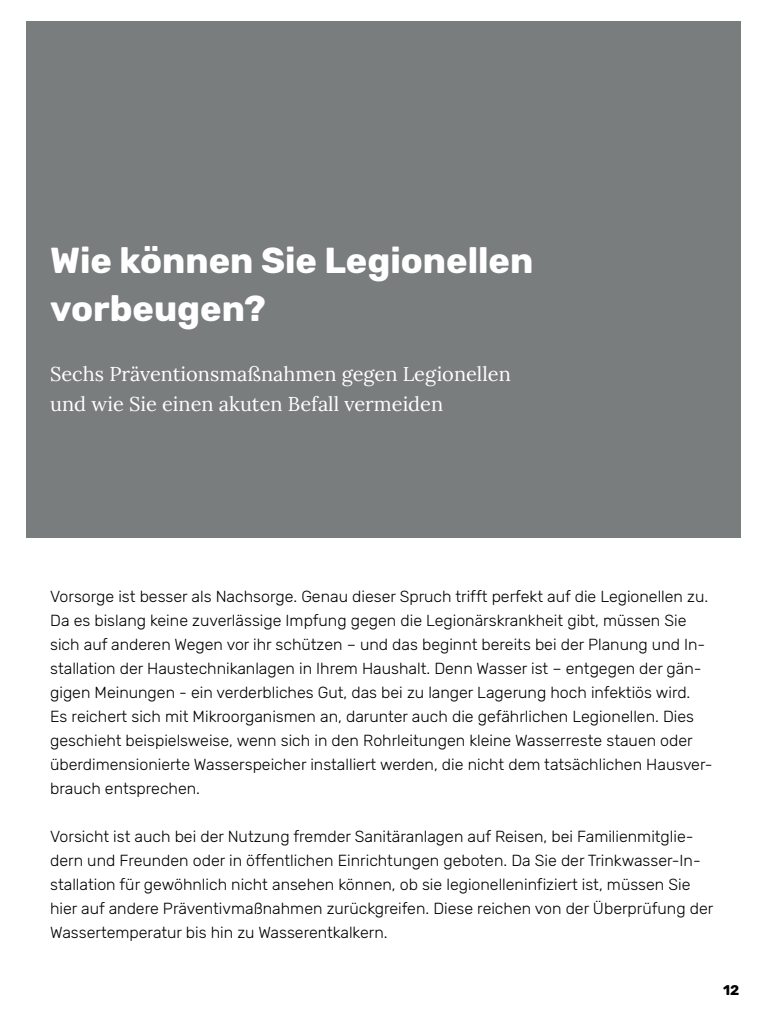
<style>
.page{position:relative;width:768px;height:1024px;background:#fff}
.page>*{position:absolute;margin:0;border:0;box-sizing:border-box;transform-origin:0 0}
.t1{font:700 36px/48px "Rubik";color:#fff}
.t2{font:20px/30px "Lora";color:#fff}
.t3{font:300 16px/24px "Rubik";color:#000001}
.t4{font:700 14px "Rubik";color:#000001}
</style>
<div class="page">
<div style="left:26px;top:21px;width:715px;height:517px;background:#7a7d7e"></div>
<h1 class="t1" style="left:50px;top:237px;width:485px">Wie können Sie Legionellen vorbeugen?</h1>
<p class="t2" style="left:50px;top:357px;width:462px">Sechs Präventionsmaßnahmen gegen Legionellen und wie Sie einen akuten Befall vermeiden</p>
<p class="t3" style="left:50px;top:585px;width:664px">Vorsorge ist besser als Nachsorge. Genau dieser Spruch trifft perfekt auf die Legionellen zu.<br>Da es bislang keine zuverlässige Impfung gegen die Legionärskrankheit gibt, müssen Sie sich auf anderen Wegen vor ihr schützen – und das beginnt bereits bei der Planung und In&shy;stallation der Haustechnikanlagen in Ihrem Haushalt. Denn Wasser ist – entgegen der gän&shy;gigen Meinungen - ein verderbliches Gut, das bei zu langer Lagerung hoch infektiös wird.<br>Es reichert sich mit Mikroorganismen an, darunter auch die gefährlichen Legionellen. Dies geschieht beispielsweise, wenn sich in den Rohrleitungen kleine Wasserreste stauen oder überdimensionierte Wasserspeicher installiert werden, die nicht dem tatsächlichen Hausver&shy;brauch entsprechen.</p>
<p class="t3" style="left:50px;top:825px;width:665px">Vorsicht ist auch bei der Nutzung fremder Sanitäranlagen auf Reisen, bei Familienmitglie&shy;dern und Freunden oder in öffentlichen Einrichtungen geboten. Da Sie der Trinkwasser-In&shy;stallation für gewöhnlich nicht ansehen können, ob sie legionelleninfiziert ist, müssen Sie hier auf andere Präventivmaßnahmen zurückgreifen. Diese reichen von der Überprüfung der Wassertemperatur bis hin zu Wasserentkalkern.</p>
<p class="t4" style="left:723px;top:982px;width:18px">12</p>
</div>
